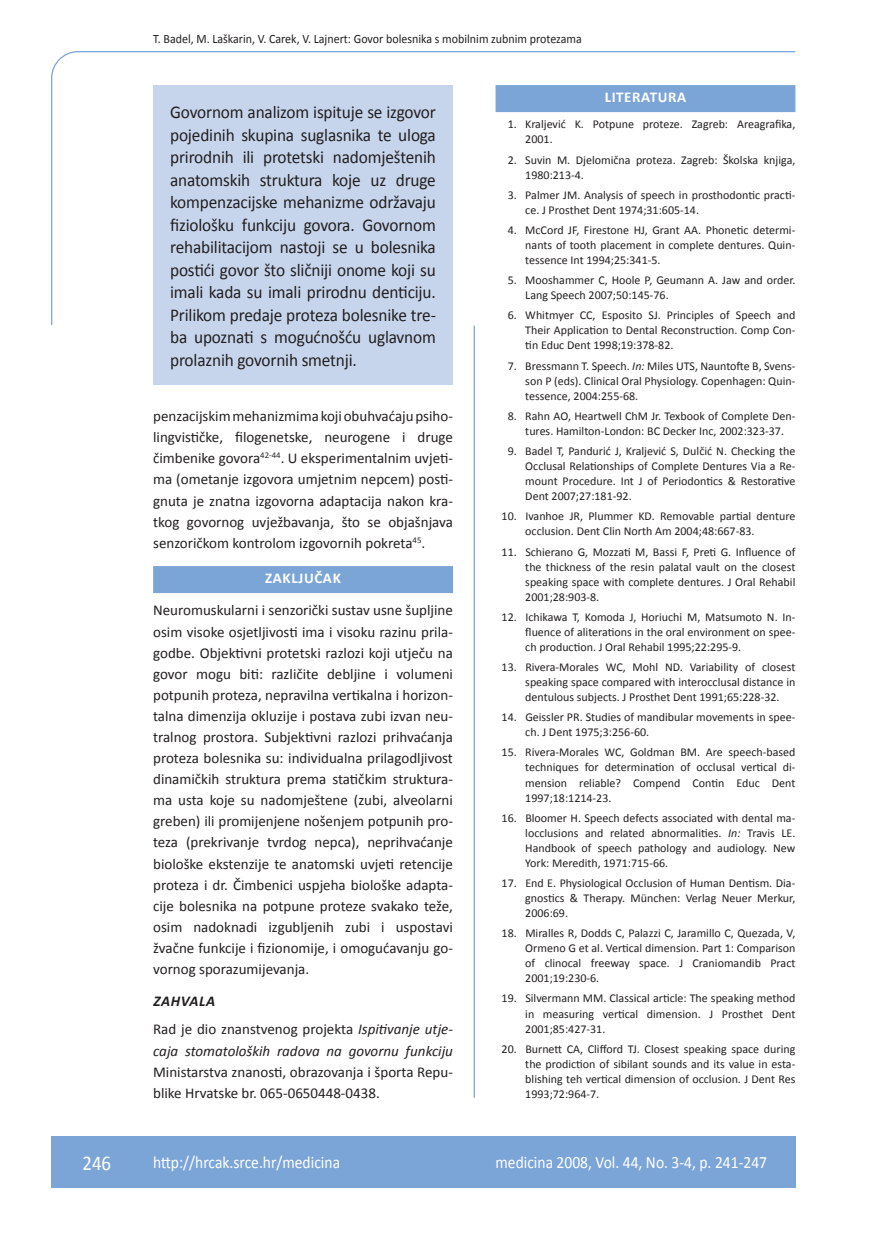
<style>
.page{position:relative;width:872px;height:1234px;background:#fff}
.page>*{position:absolute;margin:0;border:0;box-sizing:border-box;transform-origin:0 0}
.t1{font:21px "Calibri";color:#fff;scale:.9 1}
.anterfile{font:18px/22.5px "Calibri";letter-spacing:-.01em;color:#231f20;text-align:justify;scale:.96 1}
.t2{font:17.25px "Calibri";color:#fff;scale:.9 1}
.osnovni_tekst{font:15px/21.1px "Calibri";color:#231f20;text-align:justify}
.naslov_ruler{font:700 15px "Calibri";letter-spacing:.04em;color:#fff}
.podpodnaslov{font:italic 700 15px "Calibri";letter-spacing:.04em;color:#231f20}
.glava{font:12.75px "Calibri";color:#231f20;scale:.94 1}
.literatura{font:12px/15px "Calibri";color:#231f20;text-align:justify}
.s1{font-style:italic}
</style>
<div class="page">
<div style="left:153px;top:85px;width:300px;height:300px;background:#c6d5ec"></div>
<div style="left:153px;top:566px;width:300px;height:27px;background:#7ca5d7"></div>
<svg style="left:51px;top:51px;width:745px;height:274px"></svg>
<hr style="left:473px;top:325px;width:2px;height:772px;background:#7ca5d7">
<div style="left:51px;top:1135px;width:744px;height:51px;background:#7ca5d7"></div>
<p class="glava" style="left:153px;top:30px;width:457px">T. Badel, M. Laškarin, V. Carek, V. Lajnert: Govor bolesnika s mobilnim zubnim protezama</p>
<p class="anterfile" style="left:170px;top:100px;width:278px">Govornom analizom ispituje se izgovor pojedinih skupina suglasnika te uloga prirodnih ili protetski nadomještenih anatomskih struktura koje uz druge kompenzacijske mehanizme održavaju fiziološku funkciju govora. Govornom rehabilitacijom nastoji se u bolesnika postići govor što sličniji onome koji su imali kada su imali prirodnu denticiju.<br>Prilikom predaje proteza bolesnike tre&shy;ba upoznati s mogućnošću uglavnom prolaznih govornih smetnji.</p>
<p class="osnovni_tekst" style="left:153px;top:405px;width:301px">penzacijskim mehanizmima koji obuhvaćaju psiho&shy;lingvističke, filogenetske, neurogene i druge čimbenike govora<sup>42-44</sup>. U eksperimentalnim uvjeti&shy;ma (ometanje izgovora umjetnim nepcem) posti&shy;gnuta je znatna izgovorna adaptacija nakon kra&shy;tkog govornog uvježbavanja, što se objašnjava senzoričkom kontrolom izgovornih pokreta<sup>45</sup>.</p>
<p class="naslov_ruler" style="left:265px;top:569px;width:77px">ZAKLJUČAK</p>
<p class="osnovni_tekst" style="left:153px;top:599px;width:301px">Neuromuskularni i senzorički sustav usne šupljine osim visoke osjetljivosti ima i visoku razinu prila&shy;godbe. Objektivni protetski razlozi koji utječu na govor mogu biti: različite debljine i volumeni potpunih proteza, nepravilna vertikalna i horizon&shy;talna dimenzija okluzije i postava zubi izvan neu&shy;tralnog prostora. Subjektivni razlozi prihvaćanja proteza bolesnika su: individualna prilagodljivost dinamičkih struktura prema statičkim struktura&shy;ma usta koje su nadomještene (zubi, alveolarni greben) ili promijenjene nošenjem potpunih pro&shy;teza (prekrivanje tvrdog nepca), neprihvaćanje biološke ekstenzije te anatomski uvjeti retencije proteza i dr. Čimbenici uspjeha biološke adapta&shy;cije bolesnika na potpune proteze svakako teže, osim nadoknadi izgubljenih zubi i uspostavi žvačne funkcije i fizionomije, i omogućavanju go&shy;vornog sporazumijevanja.</p>
<p class="podpodnaslov" style="left:153px;top:991px;width:63px">ZAHVALA</p>
<p class="osnovni_tekst" style="left:153px;top:1018px;width:301px">Rad je dio znanstvenog projekta <span class="s1">Ispitivanje utje&shy;caja stomatoloških radova na govornu funkciju </span>Ministarstva znanosti, obrazovanja i športa Repu&shy;blike Hrvatske br. 065-0650448-0438.</p>
<p class="naslov_ruler" style="left:604px;top:88px;width:83px">LITERATURA</p>
<p class="literatura" style="left:525px;top:116px;width:271px;text-indent:-18px">1. Kraljević K. Potpune proteze. Zagreb: Areagrafika,<br>2001.</p>
<p class="literatura" style="left:525px;top:151px;width:271px;text-indent:-18px">2. Suvin M. Djelomična proteza. Zagreb: Školska knjiga,<br>1980:213-4.</p>
<p class="literatura" style="left:525px;top:187px;width:271px;text-indent:-18px">3. Palmer JM. Analysis of speech in prosthodontic practi&shy;ce. J Prosthet Dent 1974;31:605-14.</p>
<p class="literatura" style="left:525px;top:222px;width:271px;text-indent:-18px">4. McCord JF, Firestone HJ, Grant AA. Phonetic determi&shy;nants of tooth placement in complete dentures. Quin&shy;tessence Int 1994;25:341-5.</p>
<p class="literatura" style="left:525px;top:272px;width:271px;text-indent:-18px">5. Mooshammer C, Hoole P, Geumann A. Jaw and order.<br>Lang Speech 2007;50:145-76.</p>
<p class="literatura" style="left:525px;top:307px;width:272px;text-indent:-18px">6. Whitmyer CC, Esposito SJ. Principles of Speech and Their Application to Dental Reconstruction. Comp Con&shy;tin Educ Dent 1998;19:378-82.</p>
<p class="literatura" style="left:525px;top:357px;width:271px;text-indent:-18px">7. Bressmann T. Speech. <span class="s1">In:</span> Miles UTS, Nauntofte B, Svens&shy;son P (eds). Clinical Oral Physiology. Copenhagen: Quin&shy;tessence, 2004:255-68.</p>
<p class="literatura" style="left:507px;top:408px;width:289px;text-align:center">8. Rahn AO, Heartwell ChM Jr. Texbook of Complete Den&shy;tures. Hamilton-London: BC Decker Inc, 2002:323-37.</p>
<p class="literatura" style="left:525px;top:443px;width:272px;text-indent:-18px">9. Badel T, Pandurić J, Kraljević S, Dulčić N. Checking the Occlusal Relationships of Complete Dentures Via a Re&shy;mount Procedure. Int J of Periodontics &amp; Restorative Dent 2007;27:181-92.</p>
<p class="literatura" style="left:525px;top:508px;width:271px;text-indent:-24px">10. Ivanhoe JR, Plummer KD. Removable partial denture occlusion. Dent Clin North Am 2004;48:667-83.</p>
<p class="literatura" style="left:525px;top:543px;width:271px;text-indent:-24px">11. Schierano G, Mozzati M, Bassi F, Preti G. Influence of the thickness of the resin palatal vault on the closest speaking space with complete dentures. J Oral Rehabil 2001;28:903-8.</p>
<p class="literatura" style="left:525px;top:608px;width:271px;text-indent:-24px">12. Ichikawa T, Komoda J, Horiuchi M, Matsumoto N. In&shy;fluence of aliterations in the oral environment on spee&shy;ch production. J Oral Rehabil 1995;22:295-9.</p>
<p class="literatura" style="left:525px;top:658px;width:271px;text-indent:-24px">13. Rivera-Morales WC, Mohl ND. Variability of closest speaking space compared with interocclusal distance in dentulous subjects. J Prosthet Dent 1991;65:228-32.</p>
<p class="literatura" style="left:525px;top:709px;width:271px;text-indent:-24px">14. Geissler PR. Studies of mandibular movements in spee&shy;ch. J Dent 1975;3:256-60.</p>
<p class="literatura" style="left:525px;top:744px;width:272px;text-indent:-24px">15. Rivera-Morales WC, Goldman BM. Are speech-based techniques for determination of occlusal vertical di&shy;mension reliable? Compend Contin Educ Dent 1997;18:1214-23.</p>
<p class="literatura" style="left:525px;top:809px;width:271px;text-indent:-24px">16. Bloomer H. Speech defects associated with dental ma&shy;locclusions and related abnormalities. <span class="s1">In:</span> Travis LE.<br>Handbook of speech pathology and audiology. New York: Meredith, 1971:715-66.</p>
<p class="literatura" style="left:525px;top:874px;width:271px;text-indent:-24px">17. End E. Physiological Occlusion of Human Dentism. Dia&shy;gnostics &amp; Therapy. München: Verlag Neuer Merkur, 2006:69.</p>
<p class="literatura" style="left:525px;top:924px;width:272px;text-indent:-24px">18. Miralles R, Dodds C, Palazzi C, Jaramillo C, Quezada, V, Ormeno G et al. Vertical dimension. Part 1: Comparison of clinocal freeway space. J Craniomandib Pract 2001;19:230-6.</p>
<p class="literatura" style="left:525px;top:990px;width:271px;text-indent:-24px">19. Silvermann MM. Classical article: The speaking method in measuring vertical dimension. J Prosthet Dent 2001;85:427-31.</p>
<p class="literatura" style="left:525px;top:1040px;width:272px;text-indent:-24px">20. Burnett CA, Clifford TJ. Closest speaking space during the prodiction of sibilant sounds and its value in esta&shy;blishing teh vertical dimension of occlusion. J Dent Res 1993;72:964-7.</p>
<p class="t1" style="left:82px;top:1149px;width:33px">246</p>
<p class="t2" style="left:153px;top:1150px;width:209px">http://hrcak.srce.hr/medicina</p>
<p class="t2" style="left:495px;top:1151px;width:303px">medicina 2008, Vol. 44, No. 3-4, p. 241-247</p>
</div>
